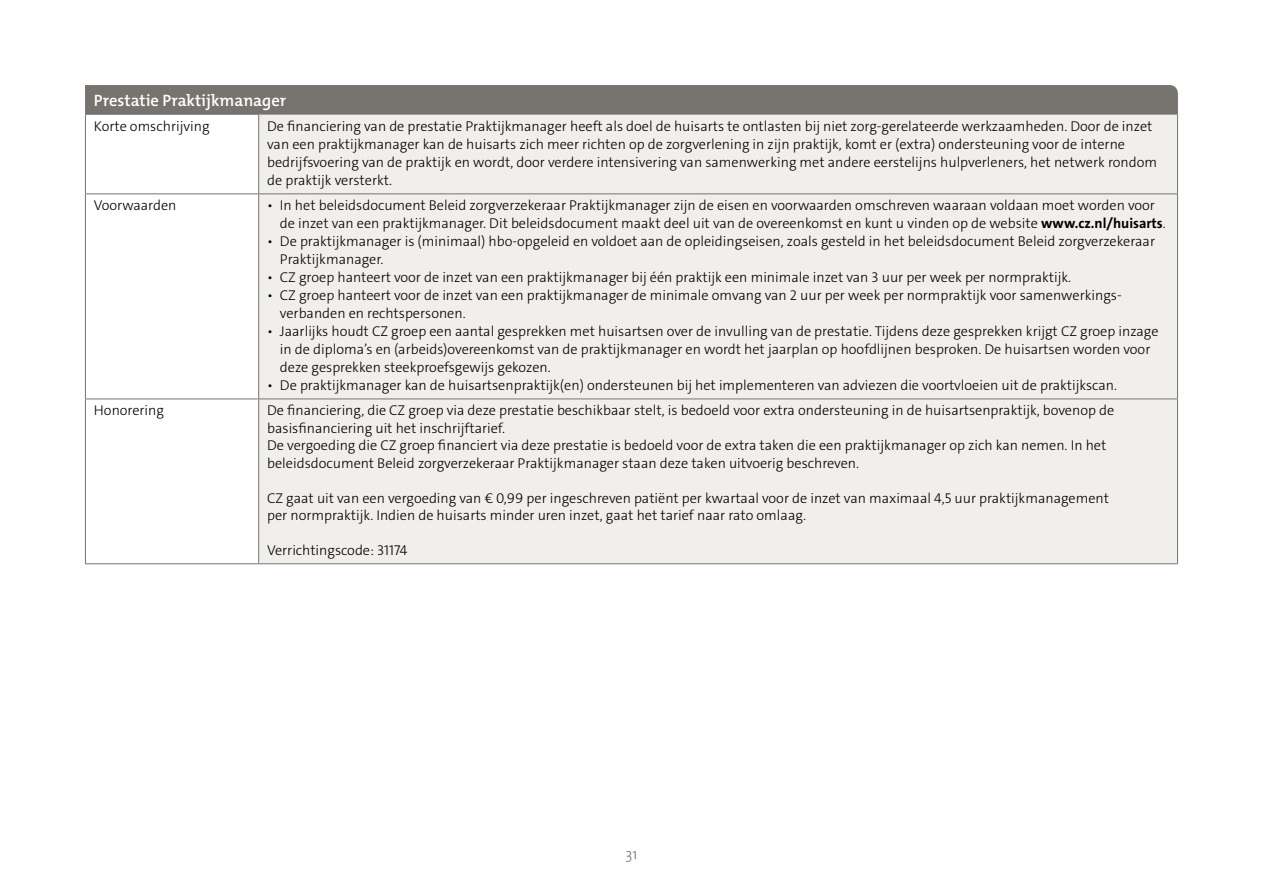
<style>
.page{position:relative;width:1263px;height:893px;background:#fff}
.page>*{position:absolute;margin:0;border:0;box-sizing:border-box;transform-origin:0 0}
.t1{font:600 16.5px "The Mix Os F";color:#fff}
.t2{font:300 15px "The Mix Os F";color:#77746f}
.t3{font:300 14.25px/18px "The Sans C4 s";color:#000}
.s1{font-weight:700}
</style>
<div class="page">
<div style="left:85px;top:85px;width:1093px;height:30px;background:#77746f"></div>
<svg style="left:259px;top:115px;width:918px;height:448px;background:#eeece8"></svg>
<hr style="left:85px;top:115px;width:1px;height:78px;background:#77746f">
<hr style="left:258px;top:115px;width:1px;height:78px;background:#77746f">
<hr style="left:1177px;top:115px;width:1px;height:78px;background:#77746f">
<hr style="left:85px;top:194px;width:1px;height:205px;background:#77746f">
<hr style="left:85px;top:399px;width:1px;height:164px;background:#77746f">
<hr style="left:85px;top:193px;width:174px;height:1px;background:#77746f">
<hr style="left:85px;top:399px;width:174px;height:1px;background:#77746f">
<hr style="left:85px;top:563px;width:174px;height:1px;background:#77746f">
<hr style="left:258px;top:194px;width:1px;height:205px;background:#77746f">
<hr style="left:258px;top:399px;width:1px;height:164px;background:#77746f">
<hr style="left:259px;top:193px;width:919px;height:1px;background:#77746f">
<hr style="left:1177px;top:194px;width:1px;height:205px;background:#77746f">
<hr style="left:1177px;top:399px;width:1px;height:164px;background:#77746f">
<hr style="left:259px;top:399px;width:919px;height:1px;background:#77746f">
<hr style="left:259px;top:563px;width:919px;height:1px;background:#77746f">
<p class="t1" style="left:94px;top:90px;width:194px">Prestatie Praktijkmanager</p>
<p class="t3" style="left:94px;top:118px;width:117px">Korte omschrijving</p>
<p class="t3" style="left:267px;top:118px;width:891px">De financiering van de prestatie Praktijkmanager heeft als doel de huisarts te ontlasten bij niet zorg-gerelateerde werkzaamheden. Door de inzet van een praktijkmanager kan de huisarts zich meer richten op de zorgverlening in zijn praktijk, komt er (extra) ondersteuning voor de interne bedrijfsvoering van de praktijk en wordt, door verdere intensivering van samenwerking met andere eerstelijns hulpverleners, het netwerk rondom de praktijk versterkt.</p>
<p class="t3" style="left:94px;top:197px;width:84px">Voorwaarden</p>
<p class="t3" style="left:280px;top:197px;width:887px;text-indent:-13px">• In het beleidsdocument Beleid zorgverzekeraar Praktijkmanager zijn de eisen en voorwaarden omschreven waaraan voldaan moet worden voor de inzet van een praktijkmanager. Dit beleidsdocument maakt deel uit van de overeenkomst en kunt u vinden op de website <span class="s1">www.cz.nl/huisarts</span>.</p>
<p class="t3" style="left:280px;top:233px;width:877px;text-indent:-13px">• De praktijkmanager is (minimaal) hbo-opgeleid en voldoet aan de opleidingseisen, zoals gesteld in het beleidsdocument Beleid zorgverzekeraar<br>Praktijkmanager.</p>
<p class="t3" style="left:267px;top:269px;width:805px">• CZ groep hanteert voor de inzet van een praktijkmanager bij één praktijk een minimale inzet van 3 uur per week per normpraktijk.</p>
<p class="t3" style="left:280px;top:287px;width:842px;text-indent:-13px">• CZ groep hanteert voor de inzet van een praktijkmanager de minimale omvang van 2 uur per week per normpraktijk voor samenwerkings&shy;verbanden en rechtspersonen.</p>
<p class="t3" style="left:280px;top:323px;width:880px;text-indent:-13px">• Jaarlijks houdt CZ groep een aantal gesprekken met huisartsen over de invulling van de prestatie. Tijdens deze gesprekken krijgt CZ groep inzage in de diploma’s en (arbeids)overeenkomst van de praktijkmanager en wordt het jaarplan op hoofdlijnen besproken. De huisartsen worden voor deze gesprekken steekproefsgewijs gekozen.</p>
<p class="t3" style="left:267px;top:377px;width:851px">• De praktijkmanager kan de huisartsenpraktijk(en) ondersteunen bij het implementeren van adviezen die voortvloeien uit de praktijkscan.</p>
<p class="t3" style="left:94px;top:402px;width:72px">Honorering</p>
<p class="t3" style="left:267px;top:402px;width:848px;line-height:17.4px">De financiering, die CZ groep via deze prestatie beschikbaar stelt, is bedoeld voor extra ondersteuning in de huisartsenpraktijk, bovenop de basisfinanciering uit het inschrijftarief.<br>De vergoeding die CZ groep financiert via deze prestatie is bedoeld voor de extra taken die een praktijkmanager op zich kan nemen. In het beleidsdocument Beleid zorgverzekeraar Praktijkmanager staan deze taken uitvoerig beschreven.</p>
<p class="t3" style="left:267px;top:489px;width:843px;line-height:17.4px">CZ gaat uit van een vergoeding van € 0,99 per ingeschreven patiënt per kwartaal voor de inzet van maximaal 4,5 uur praktijkmanagement per normpraktijk. Indien de huisarts minder uren inzet, gaat het tarief naar rato omlaag.</p>
<p class="t3" style="left:267px;top:542px;width:142px">Verrichtingscode: 31174</p>
<p class="t2" style="left:625px;top:844px;width:13px">31</p>
</div>
